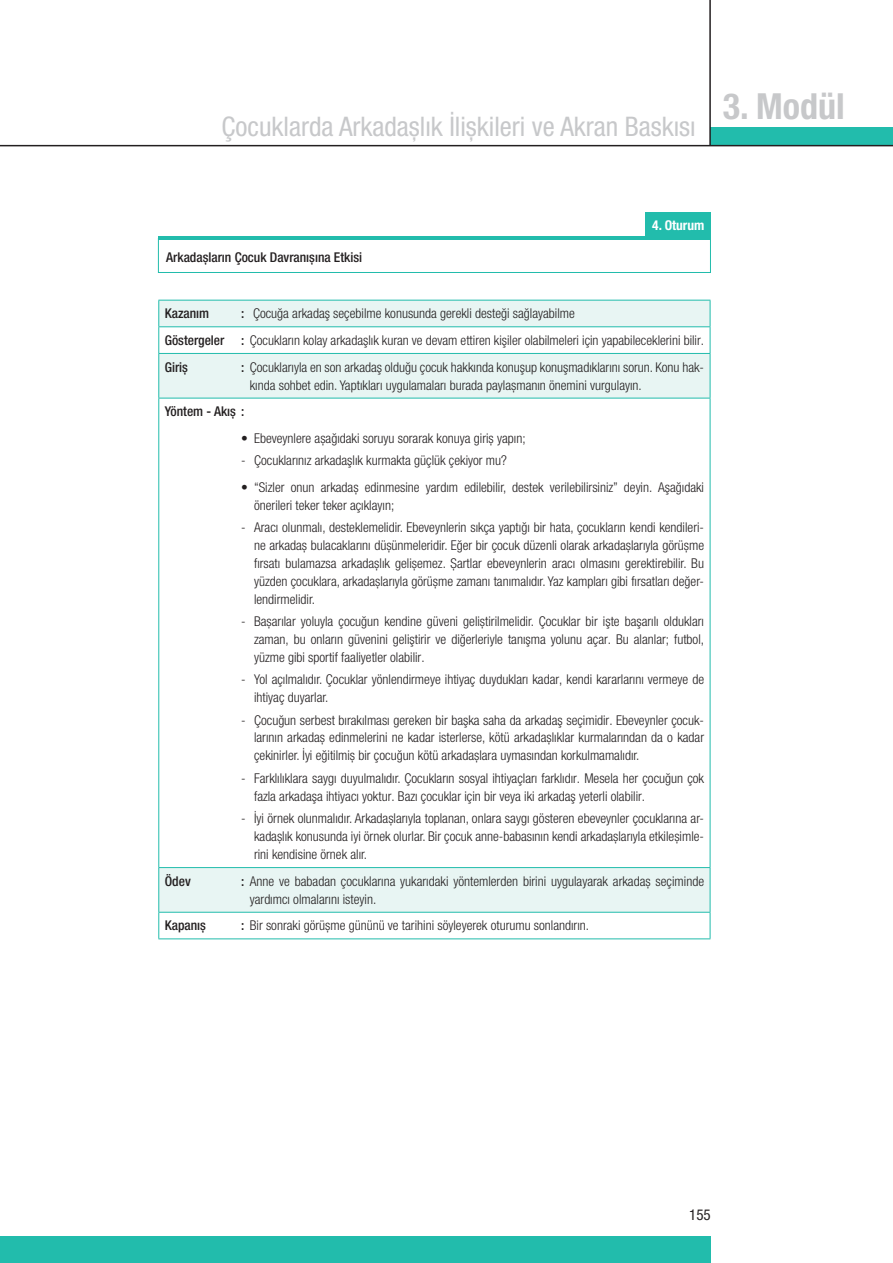
<style>
.page{position:relative;width:893px;height:1263px;background:#fff}
.page>*{position:absolute;margin:0;border:0;box-sizing:border-box;transform-origin:0 0}
.t1{font:700 condensed 36px "Helvetica Neue LT Pro";color:#c7c8ca}
.t2{font:condensed 27px "Helvetica Neue LT Pro";color:#c7c8ca}
.t3{font:condensed 15px "Helvetica Neue LT Pro";color:#231f20}
.t4{font:300 condensed 13.5px/18px "Helvetica Neue LT Pro";color:#231f20}
.t5{font:500 condensed 13.5px "Helvetica Neue LT Pro";color:#231f20}
.t6{font:700 condensed 13.5px "Helvetica Neue LT Pro";color:#fff}
.s1{font-weight:500}
</style>
<div class="page">
<div style="left:710px;top:127px;width:183px;height:19px;background:#22bcac"></div>
<hr style="left:0;top:145px;width:893px;height:1px;background:#231f20">
<hr style="left:709px;top:0;width:2px;height:146px;background:#231f20">
<div style="left:0;top:1236px;width:711px;height:27px;background:#22bcac"></div>
<div style="left:158px;top:238px;width:553px;height:35px;border:1px solid #22bcac"></div>
<div style="left:646px;top:213px;width:65px;height:25px;background:#22bcac"></div>
<hr style="left:158px;top:236px;width:553px;height:4px;background:#22bcac">
<div style="left:159px;top:301px;width:551px;height:25px;background:#e8f5f3"></div>
<svg style="left:159px;top:327px;width:551px;height:611px"></svg>
<hr style="left:158px;top:300px;width:552px;height:1px;background:#22bcac">
<hr style="left:158px;top:326px;width:552px;height:1px;background:#22bcac">
<svg style="left:158px;top:300px;width:1px;height:53px"></svg>
<svg style="left:710px;top:300px;width:1px;height:53px"></svg>
<hr style="left:158px;top:353px;width:552px;height:1px;background:#22bcac">
<hr style="left:158px;top:354px;width:1px;height:44px;background:#22bcac">
<hr style="left:710px;top:354px;width:1px;height:44px;background:#22bcac">
<hr style="left:158px;top:398px;width:552px;height:1px;background:#22bcac">
<hr style="left:158px;top:398px;width:1px;height:469px;background:#22bcac">
<hr style="left:710px;top:398px;width:1px;height:469px;background:#22bcac">
<hr style="left:158px;top:867px;width:552px;height:1px;background:#22bcac">
<hr style="left:158px;top:868px;width:1px;height:44px;background:#22bcac">
<hr style="left:710px;top:868px;width:1px;height:44px;background:#22bcac">
<hr style="left:158px;top:912px;width:552px;height:1px;background:#22bcac">
<svg style="left:158px;top:912px;width:1px;height:26px"></svg>
<svg style="left:710px;top:912px;width:1px;height:26px"></svg>
<hr style="left:158px;top:938px;width:552px;height:1px;background:#22bcac">
<h2 class="t2" style="left:222px;top:111px;width:476px">Çocuklarda Arkadaşlık İlişkileri ve Akran Baskısı</h2>
<h1 class="t1" style="left:723px;top:85px;width:123px">3. Modül</h1>
<p class="t5" style="left:166px;top:249px;width:198px">Arkadaşların Çocuk Davranışına Etkisi</p>
<p class="t6" style="left:652px;top:217px;width:54px">4. Oturum</p>
<p class="t4" style="left:165px;top:300px;width:541px;line-height:26.7px;text-indent:77px"><span class="s1">:</span> Çocuğa arkadaş seçebilme konusunda gerekli desteği sağlayabilme<br><span class="s1">Göstergeler :</span> Çocukların kolay arkadaşlık kuran ve devam ettiren kişiler olabilmeleri için yapabileceklerini bilir.<br><span class="s1">Giriş</span></p>
<p class="t5" style="left:165px;top:305px;width:46px">Kazanım</p>
<p class="t4" style="left:250px;top:358px;width:456px;text-indent:-9px"><span class="s1">:</span> Çocuklarıyla en son arkadaş olduğu çocuk hakkında konuşup konuşmadıklarını sorun. Konu hak&shy;kında sohbet edin. Yaptıkları uygulamaları burada paylaşmanın önemini vurgulayın.</p>
<p class="t5" style="left:165px;top:403px;width:81px">Yöntem - Akış :</p>
<p class="t4" style="left:241px;top:429px;width:286px">• Ebeveynlere aşağıdaki soruyu sorarak konuya giriş yapın;</p>
<p class="t4" style="left:241px;top:451px;width:267px">- Çocuklarınız arkadaşlık kurmakta güçlük çekiyor mu?</p>
<p class="t4" style="left:254px;top:478px;width:452px;text-indent:-13px">• “Sizler onun arkadaş edinmesine yardım edilebilir, destek verilebilirsiniz” deyin. Aşağıdaki önerileri teker teker açıklayın;</p>
<p class="t4" style="left:254px;top:518px;width:451px;text-align:justify;text-indent:-13px">- Aracı olunmalı, desteklemelidir. Ebeveynlerin sıkça yaptığı bir hata, çocukların kendi kendileri&shy;ne arkadaş bulacaklarını düşünmeleridir. Eğer bir çocuk düzenli olarak arkadaşlarıyla görüşme fırsatı bulamazsa arkadaşlık gelişemez. Şartlar ebeveynlerin aracı olmasını gerektirebilir. Bu yüzden çocuklara, arkadaşlarıyla görüşme zamanı tanımalıdır. Yaz kampları gibi fırsatları değer&shy;lendirmelidir.</p>
<p class="t4" style="left:254px;top:612px;width:451px;text-align:justify;text-indent:-13px">- Başarılar yoluyla çocuğun kendine güveni geliştirilmelidir. Çocuklar bir işte başarılı oldukları zaman, bu onların güvenini geliştirir ve diğerleriyle tanışma yolunu açar. Bu alanlar; futbol, yüzme gibi sportif faaliyetler olabilir.</p>
<p class="t4" style="left:254px;top:670px;width:451px;text-indent:-13px">- Yol açılmalıdır. Çocuklar yönlendirmeye ihtiyaç duydukları kadar, kendi kararlarını vermeye de ihtiyaç duyarlar.</p>
<p class="t4" style="left:254px;top:711px;width:452px;text-align:justify;text-indent:-13px">- Çocuğun serbest bırakılması gereken bir başka saha da arkadaş seçimidir. Ebeveynler çocuk&shy;larının arkadaş edinmelerini ne kadar isterlerse, kötü arkadaşlıklar kurmalarından da o kadar çekinirler. İyi eğitilmiş bir çocuğun kötü arkadaşlara uymasından korkulmamalıdır.</p>
<p class="t4" style="left:254px;top:769px;width:451px;text-indent:-13px">- Farklılıklara saygı duyulmalıdır. Çocukların sosyal ihtiyaçları farklıdır. Mesela her çocuğun çok fazla arkadaşa ihtiyacı yoktur. Bazı çocuklar için bir veya iki arkadaş yeterli olabilir.</p>
<p class="t4" style="left:254px;top:809px;width:451px;text-align:justify;text-indent:-13px">- İyi örnek olunmalıdır. Arkadaşlarıyla toplanan, onlara saygı gösteren ebeveynler çocuklarına ar&shy;kadaşlık konusunda iyi örnek olurlar. Bir çocuk anne-babasının kendi arkadaşlarıyla etkileşimle&shy;rini kendisine örnek alır.</p>
<p class="t5" style="left:165px;top:873px;width:28px">Ödev</p>
<p class="t4" style="left:250px;top:872px;width:456px;text-indent:-9px"><span class="s1">:</span> Anne ve babadan çocuklarına yukarıdaki yöntemlerden birini uygulayarak arkadaş seçiminde yardımcı olmalarını isteyin.</p>
<p class="t5" style="left:165px;top:917px;width:43px">Kapanış</p>
<p class="t4" style="left:241px;top:916px;width:349px"><span class="s1">:</span> Bir sonraki görüşme gününü ve tarihini söyleyerek oturumu sonlandırın.</p>
<p class="t3" style="left:689px;top:1206px;width:23px">155</p>
</div>
